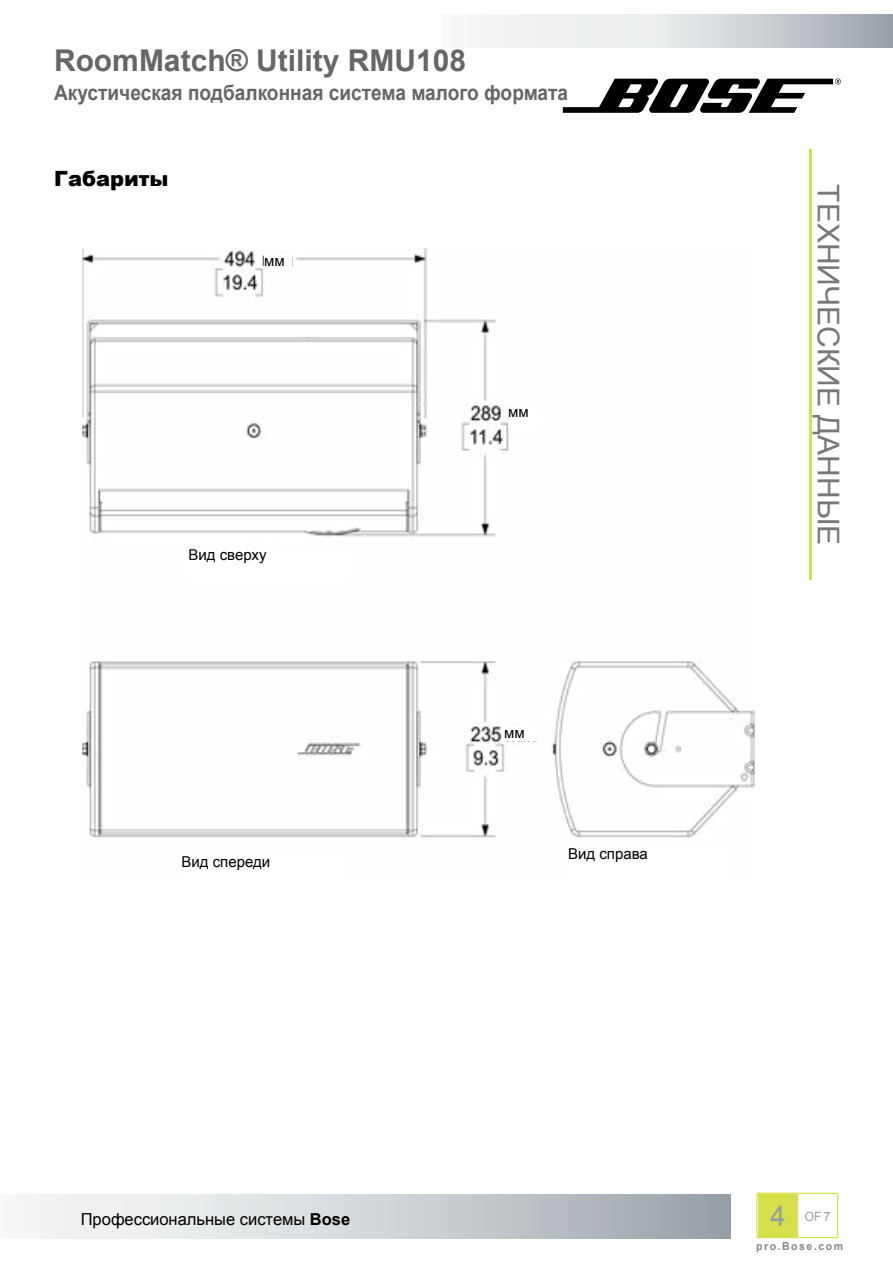
<style>
.page{position:relative;width:893px;height:1263px;background:#fff}
.page>*{position:absolute;margin:0;border:0;box-sizing:border-box;transform-origin:0 0}
.t1{font:700 30px "Arial";color:#676565}
.t2{font:30px "Arial";color:#787878}
.t3{font:28.65px "Arial";color:#969da3;scale:.94 1}
.t4{font:700 21px "Arial";color:#676565;scale:.91 1}
.t5{font:900 21px "Arial";color:#000}
.t6{font:16.5px "Arial";color:#000}
.t7{font:15px "Arial";color:#000}
.t8{font:12.75px "Arial";color:#969da3;scale:.94 1}
.t9{font:700 11.1px "Arial";letter-spacing:.145em;color:#888;scale:.94 1}
.s1{font-weight:700}
</style>
<div class="page">
<svg style="left:563px;top:79px;width:278px;height:34px"></svg>
<hr style="left:809px;top:150px;width:3px;height:430px;background:#d6e04b">
<svg style="left:756px;top:1192px;width:82px;height:46px"></svg>
<img style="left:82px;top:248px;width:673px;height:603px">
<div style="left:188px;top:549px;width:160px;height:34px;background:#fff"></div>
<div style="left:508px;top:406px;width:32px;height:21px;background:#fff"></div>
<div style="left:264px;top:255px;width:27px;height:14px;background:#fff"></div>
<div style="left:504px;top:727px;width:32px;height:14px;background:#fff"></div>
<div style="left:568px;top:848px;width:160px;height:38px;background:#fff"></div>
<h1 class="t1" style="left:54px;top:39px;width:414px">RoomMatch® Utility RMU108</h1>
<p class="t4" style="left:54px;top:77px;width:567px">Акустическая подбалконная система малого формата</p>
<p class="t5" style="left:54px;top:163px;width:116px">Габариты</p>
<p class="t7" style="left:264px;top:250px;width:22px">мм</p>
<p class="t7" style="left:188px;top:545px;width:80px">Вид сверху</p>
<p class="t7" style="left:181px;top:851px;width:90px">Вид спереди</p>
<p class="t7" style="left:508px;top:401px;width:22px">мм</p>
<p class="t7" style="left:504px;top:722px;width:22px">мм</p>
<p class="t7" style="left:568px;top:844px;width:81px">Вид справа</p>
<h1 class="t2" style="left:849px;top:184px;width:362px;rotate:90deg">ТЕХНИЧЕСКИЕ ДАННЫЕ</h1>
<p class="t6" style="left:81px;top:1207px;width:271px">Профессиональные системы <span class="s1">Bose</span></p>
<h2 class="t3" style="left:771px;top:1197px;width:18px">4</h2>
<p class="t8" style="left:805px;top:1208px;width:29px">OF 7</p>
<p class="t9" style="left:756px;top:1238px;width:94px">pro.Bose.com</p>
</div>
